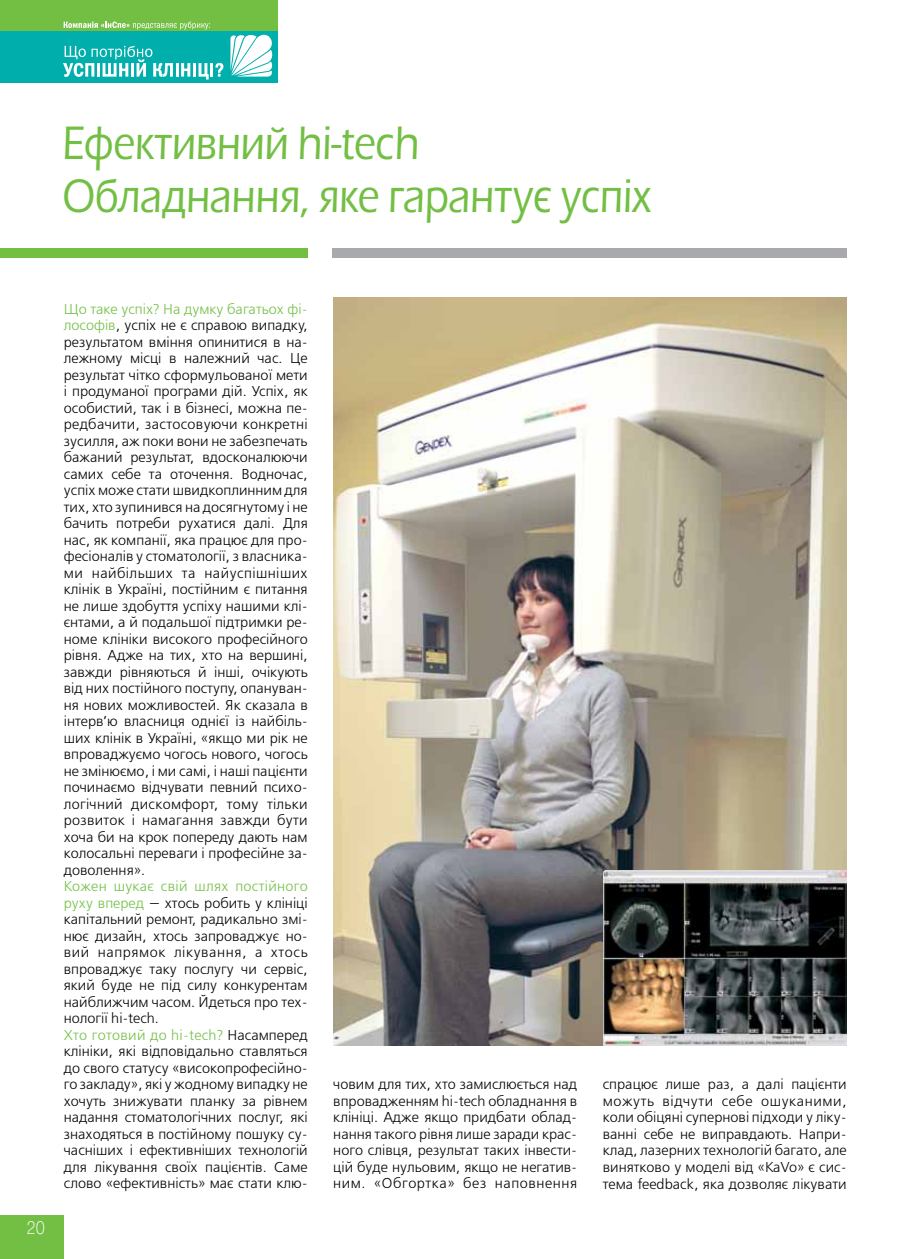
<style>
.page{position:relative;width:902px;height:1259px;background:#fff}
.page>*{position:absolute;margin:0;border:0;box-sizing:border-box;transform-origin:0 0}
.t1{font:700 46.35px/52.5px "Eras Light ITC";color:#72bf44;scale:.83 1}
.t2{font:200 18px "Pragmatica";color:#fff;scale:.9 1}
.t3{font:300 14.25px/16.5px "Free Set";color:#000;text-align:justify}
.s1{color:#72bf44}
</style>
<div class="page">
<div style="left:0;top:1215px;width:63px;height:44px;background:#72bf44"></div>
<div style="left:0;top:248px;width:307px;height:9px;background:#72bf44"></div>
<div style="left:332px;top:248px;width:514px;height:9px;background:#a7a9ac"></div>
<img style="left:333px;top:297px;width:513px;height:748px">
<img style="left:603px;top:871px;width:243px;height:174px">
<div style="left:0;top:0;width:277px;height:82px;background:#72bf44"></div>
<div style="left:0;top:31px;width:277px;height:51px;background:#00aeac"></div>
<svg style="left:230px;top:35px;width:42px;height:42px;background:#cdefee"></svg>
<svg style="left:63px;top:21px;width:160px;height:59px"></svg>
<h1 class="t1" style="left:63px;top:117px;width:711px">Ефективний hi-tech<br>Обладнання, яке гарантує успіх</h1>
<p class="t2" style="left:27px;top:1216px;width:22px">20</p>
<p class="t3" style="left:64px;top:301px;width:245px"><span class="s1">Що таке успіх? На думку багатьох фі&shy;лософів</span>, успіх не є справою випадку, результатом вміння опинитися в на&shy;лежному місці в належний час. Це результат чітко сформульованої мети і продуманої програми дій. Успіх, як особистий, так і в бізнесі, можна пе&shy;редбачити, застосовуючи конкретні зусилля, аж поки вони не забезпечать бажаний результат, вдосконалюючи самих себе та оточення. Водночас, успіх може стати швидкоплинним для тих, хто зупинився на досягнутому і не бачить потреби рухатися далі. Для нас, як компанії, яка працює для про&shy;фесіоналів у стоматології, з власника&shy;ми найбільших та найуспішніших клінік в Україні, постійним є питання не лише здобуття успіху нашими клі&shy;єнтами, а й подальшої підтримки ре&shy;номе клініки високого професійного рівня. Адже на тих, хто на вершині, завжди рівняються й інші, очікують від них постійного поступу, опануван&shy;ня нових можливостей. Як сказала в інтерв’ю власниця однієї із найбіль&shy;ших клінік в Україні, «якщо ми рік не впроваджуємо чогось нового, чогось не змінюємо, і ми самі, і наші пацієнти починаємо відчувати певний психо&shy;логічний дискомфорт, тому тільки розвиток і намагання завжди бути хоча би на крок попереду дають нам колосальні переваги і професійне за&shy;доволення».</p>
<p class="t3" style="left:64px;top:878px;width:245px;text-align:left"><span class="s1">Кожен шукає свій шлях постійного руху вперед</span> — хтось робить у клініці капітальний ремонт, радикально змі&shy;нює дизайн, хтось запроваджує но&shy;вий напрямок лікування, а хтось впроваджує таку послугу чи сервіс, який буде не під силу конкурентам найближчим часом. Йдеться про тех&shy;нології hi-tech.<br><span class="s1">Хто готовий до hi-tech?</span> Насамперед клініки, які відповідально ставляться до свого статусу «високопрофесійно&shy;го закладу», які у жодному випадку не хочуть знижувати планку за рівнем надання стоматологічних послуг, які знаходяться в постійному пошуку су&shy;часніших і ефективніших технологій для лікування своїх пацієнтів. Саме слово «ефективність» має стати клю-</p>
<p class="t3" style="left:333px;top:1076px;width:245px">човим для тих, хто замислюється над впровадженням hi-tech обладнання в клініці. Адже якщо придбати облад&shy;нання такого рівня лише заради крас&shy;ного слівця, результат таких інвести&shy;цій буде нульовим, якщо не негатив&shy;ним. «Обгортка» без наповнення</p>
<p class="t3" style="left:602px;top:1076px;width:245px">спрацює лише раз, а далі пацієнти можуть відчути себе ошуканими, коли обіцяні супернові підходи у ліку&shy;ванні себе не виправдають. Напри&shy;клад, лазерних технологій багато, але винятково у моделі від «KaVo» є сис&shy;тема feedback, яка дозволяє лікувати</p>
</div>
